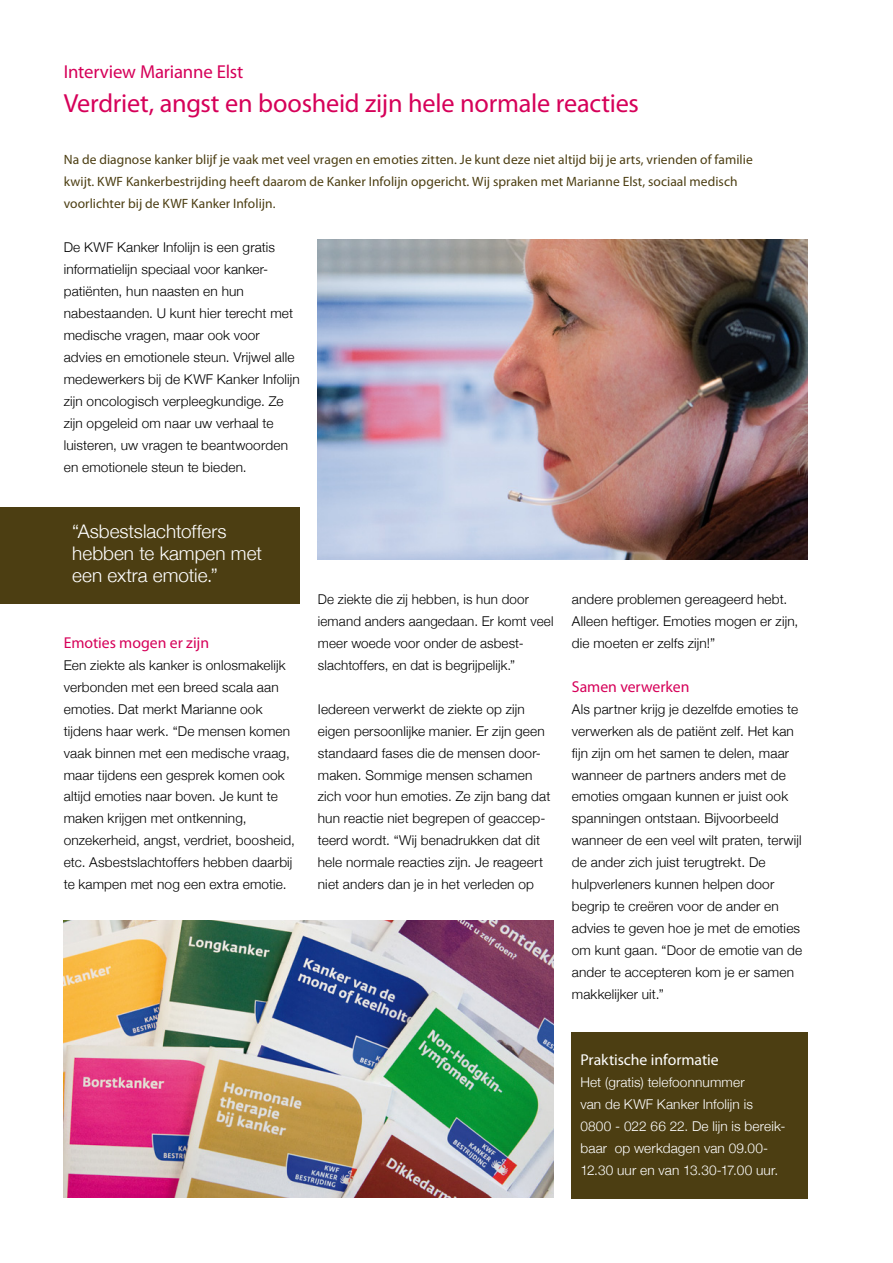
<style>
.page{position:relative;width:893px;height:1263px;background:#fff}
.page>*{position:absolute;margin:0;border:0;box-sizing:border-box;transform-origin:0 0}
.t1{font:26.25px "Myriad Pro";letter-spacing:-.01em;color:#d60059}
.t2{font:300 18.75px/21.9px "Helvetica Neue";color:#fff}
.t3{font:18.75px "Myriad Pro";letter-spacing:-.01em;color:#d60059}
.t4{font:15.75px "Myriad Pro";color:#d60059}
.t5{font:15.75px "Myriad Pro";letter-spacing:-.005em;color:#fff}
.t6{font:300 13.5px/22px "Helvetica Neue";letter-spacing:.01em;color:#000}
.t7{font:13.5px/22px "Myriad Pro";letter-spacing:.005em;color:#4c3e12}
.t8{font:300 13.5px/22px "Helvetica Neue";letter-spacing:.01em;color:#fff}
</style>
<div class="page">
<div style="left:0;top:507px;width:300px;height:97px;background:#4c3e12"></div>
<img style="left:318px;top:240px;width:490px;height:320px">
<img style="left:64px;top:921px;width:490px;height:276px">
<div style="left:572px;top:1032px;width:236px;height:167px;background:#4c3e12"></div>
<h2 class="t3" style="left:64px;top:60px;width:181px">Interview Marianne Elst</h2>
<h1 class="t1" style="left:64px;top:87px;width:577px">Verdriet, angst en boosheid zijn hele normale reacties</h1>
<p class="t7" style="left:64px;top:148px;width:690px">Na de diagnose kanker blijf je vaak met veel vragen en emoties zitten. Je kunt deze niet altijd bij je arts, vrienden of familie kwijt. KWF Kankerbestrijding heeft daarom de Kanker Infolijn opgericht. Wij spraken met Marianne Elst, sociaal medisch voorlichter bij de KWF Kanker Infolijn.</p>
<p class="t6" style="left:64px;top:236px;width:237px">De KWF Kanker Infolijn is een gratis informatielijn speciaal voor kanker&shy;patiënten, hun naasten en hun nabestaanden. U kunt hier terecht met medische vragen, maar ook voor advies en emotionele steun. Vrijwel alle medewerkers bij de KWF Kanker Infolijn zijn oncologisch verpleegkundige. Ze zijn opgeleid om naar uw verhaal te luisteren, uw vragen te beantwoorden en emotionele steun te bieden.</p>
<h2 class="t2" style="left:72px;top:520px;width:191px">“Asbestslachtoffers hebben te kampen met een extra emotie.”</h2>
<p class="t4" style="left:64px;top:633px;width:147px">Emoties mogen er zijn</p>
<p class="t6" style="left:64px;top:653px;width:233px">Een ziekte als kanker is onlosmakelijk verbonden met een breed scala aan emoties. Dat merkt Marianne ook tijdens haar werk. “De mensen komen vaak binnen met een medische vraag, maar tijdens een gesprek komen ook altijd emoties naar boven. Je kunt te maken krijgen met ontkenning, onzekerheid, angst, verdriet, boosheid, etc. Asbestslachtoffers hebben daarbij te kampen met nog een extra emotie.</p>
<p class="t6" style="left:318px;top:587px;width:237px">De ziekte die zij hebben, is hun door iemand anders aangedaan. Er komt veel meer woede voor onder de asbest&shy;slachtoffers, en dat is begrijpelijk.”</p>
<p class="t6" style="left:318px;top:697px;width:234px">Iedereen verwerkt de ziekte op zijn eigen persoonlijke manier. Er zijn geen standaard fases die de mensen door&shy;maken. Sommige mensen schamen zich voor hun emoties. Ze zijn bang dat hun reactie niet begrepen of geaccep&shy;teerd wordt. “Wij benadrukken dat dit hele normale reacties zijn. Je reageert niet anders dan je in het verleden op</p>
<p class="t6" style="left:572px;top:587px;width:228px">andere problemen gereageerd hebt.<br>Alleen heftiger. Emoties mogen er zijn, die moeten er zelfs zijn!”</p>
<p class="t4" style="left:572px;top:677px;width:119px">Samen verwerken</p>
<p class="t6" style="left:572px;top:697px;width:232px">Als partner krijg je dezelfde emoties te verwerken als de patiënt zelf. Het kan fijn zijn om het samen te delen, maar wanneer de partners anders met de emoties omgaan kunnen er juist ook spanningen ontstaan. Bijvoorbeeld wanneer de een veel wilt praten, terwijl de ander zich juist terugtrekt. De hulpverleners kunnen helpen door begrip te creëren voor de ander en advies te geven hoe je met de emoties om kunt gaan. “Door de emotie van de ander te accepteren kom je er samen makkelijker uit.”</p>
<p class="t5" style="left:580px;top:1050px;width:140px">Praktische informatie</p>
<p class="t8" style="left:580px;top:1071px;width:207px">Het (gratis) telefoonnummer<br>van de KWF Kanker Infolijn is<br>0800 - 022 66 22. De lijn is bereik&shy;baar op werkdagen van 09.00-<br>12.30 uur en van 13.30-17.00 uur.</p>
</div>
